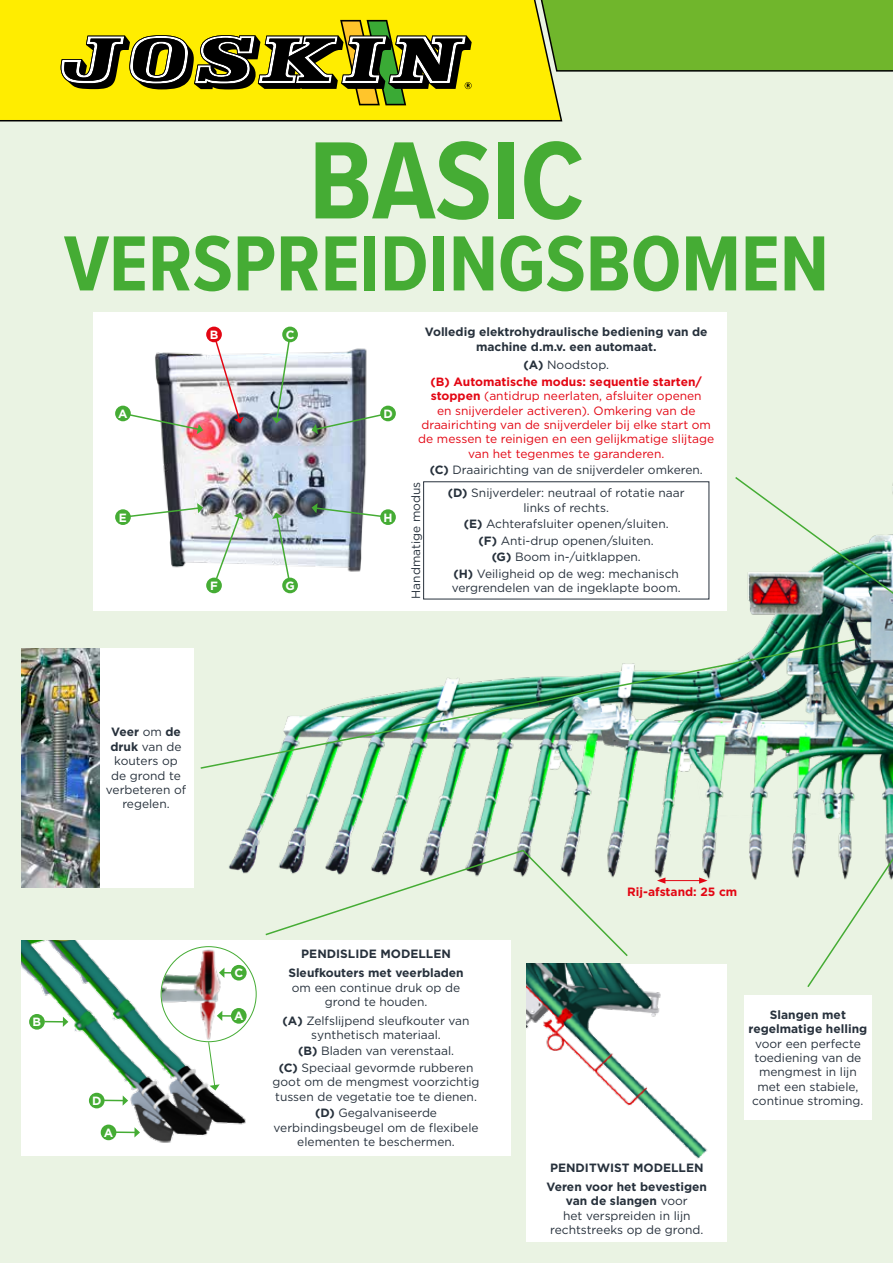
<style>
.page{position:relative;width:893px;height:1263px;background:#eaf3e3}
.page>*{position:absolute;margin:0;border:0;box-sizing:border-box;transform-origin:0 0}
.t1{font:700 114px "Proxima Nova Cond";color:#45ac34}
.t2{font:700 81px "Proxima Nova Cond";color:#45ac34}
.t3{font:12px/14.4px "Gotham";color:#27313c;text-align:center}
.t4{font:12px/14.4px "Gotham";color:#e30613;text-align:center}
.t5{font:700 12px/14.4px "Gotham";color:#27313c;text-align:center}
.t6{font:700 12px/16.5px "Gotham";color:#e30613;text-align:center}
.t7{font:700 12px "Gotham";color:#fff}
.s1{color:#27313c}
.s2{font-weight:400;color:#27313c}
.s3{font-weight:700}
</style>
<div class="page">
<img style="left:205px;top:610px;width:688px;height:274px">
<hr style="left:663px;top:880px;width:39px;height:1px;background:#e30613">
<svg style="left:657px;top:877px;width:8px;height:7px"></svg>
<svg style="left:699px;top:877px;width:9px;height:7px"></svg>
<div style="left:21px;top:648px;width:172px;height:239px;background:#fff"></div>
<img style="left:21px;top:648px;width:78px;height:239px">
<div style="left:21px;top:940px;width:489px;height:215px;background:#fff"></div>
<img style="left:21px;top:940px;width:229px;height:203px">
<img style="left:161px;top:947px;width:95px;height:94px;border-radius:47px">
<div style="left:744px;top:995px;width:128px;height:125px;background:#fff"></div>
<div style="left:527px;top:964px;width:200px;height:277px;background:#fff"></div>
<div style="left:93px;top:312px;width:634px;height:298px;background:#fff"></div>
<img style="left:155px;top:348px;width:230px;height:224px">
<svg style="left:121px;top:412px;width:82px;height:22px"></svg>
<svg style="left:131px;top:503px;width:72px;height:16px"></svg>
<svg style="left:312px;top:412px;width:78px;height:22px"></svg>
<svg style="left:312px;top:503px;width:73px;height:16px"></svg>
<svg style="left:212px;top:337px;width:32px;height:86px"></svg>
<svg style="left:212px;top:512px;width:31px;height:71px"></svg>
<svg style="left:272px;top:337px;width:20px;height:86px"></svg>
<svg style="left:272px;top:512px;width:20px;height:71px"></svg>
<div style="left:115px;top:406px;width:16px;height:15px;background:#45ac34;border-radius:50%"></div>
<div style="left:115px;top:509px;width:16px;height:16px;background:#45ac34;border-radius:50%"></div>
<div style="left:206px;top:327px;width:16px;height:15px;background:#e30613;border-radius:50%"></div>
<div style="left:206px;top:578px;width:16px;height:15px;background:#45ac34;border-radius:50%"></div>
<div style="left:282px;top:327px;width:16px;height:15px;background:#45ac34;border-radius:50%"></div>
<div style="left:282px;top:578px;width:16px;height:15px;background:#45ac34;border-radius:50%"></div>
<div style="left:380px;top:406px;width:16px;height:15px;background:#45ac34;border-radius:50%"></div>
<div style="left:380px;top:509px;width:16px;height:16px;background:#45ac34;border-radius:50%"></div>
<img style="left:806px;top:753px;width:87px;height:234px">
<img style="left:527px;top:964px;width:180px;height:195px">
<div style="left:101px;top:1124px;width:15px;height:16px;background:#45ac34;border-radius:50%"></div>
<div style="left:89px;top:1093px;width:16px;height:15px;background:#45ac34;border-radius:50%"></div>
<div style="left:29px;top:1014px;width:16px;height:16px;background:#45ac34;border-radius:50%"></div>
<svg style="left:116px;top:1127px;width:24px;height:10px"></svg>
<hr style="left:221px;top:1015px;width:20px;height:2px;background:#45ac34">
<svg style="left:217px;top:1011px;width:5px;height:10px"></svg>
<hr style="left:223px;top:972px;width:20px;height:2px;background:#45ac34">
<svg style="left:219px;top:968px;width:5px;height:10px"></svg>
<hr style="left:104px;top:1099px;width:20px;height:2px;background:#45ac34">
<svg style="left:123px;top:1095px;width:5px;height:11px"></svg>
<svg style="left:44px;top:1017px;width:24px;height:10px"></svg>
<svg style="left:208px;top:1041px;width:12px;height:49px"></svg>
<div style="left:231px;top:965px;width:16px;height:15px;background:#45ac34;border-radius:50%"></div>
<svg style="left:264px;top:849px;width:365px;height:109px"></svg>
<img style="left:733px;top:477px;width:160px;height:138px">
<img style="left:200px;top:638px;width:656px;height:132px">
<div style="left:231px;top:1008px;width:16px;height:16px;background:#45ac34;border-radius:50%"></div>
<div style="left:563px;top:0;width:330px;height:72px;background:#70b62c"></div>
<svg style="left:0;top:0;width:563px;height:122px;background:#f1e308"></svg>
<svg style="left:61px;top:20px;width:411px;height:85px;background:#97901d"></svg>
<h1 class="t1" style="left:309px;top:97px;width:277px">BASIC</h1>
<h2 class="t2" style="left:64px;top:204px;width:766px">VERSPREIDINGSBOMEN</h2>
<p class="t7" style="left:118px;top:407px;width:11px">A</p>
<p class="t7" style="left:119px;top:510px;width:9px">E</p>
<p class="t7" style="left:210px;top:328px;width:10px">B</p>
<p class="t7" style="left:286px;top:328px;width:10px">C</p>
<p class="t7" style="left:210px;top:579px;width:9px">F</p>
<p class="t7" style="left:285px;top:579px;width:11px">G</p>
<p class="t7" style="left:383px;top:407px;width:11px">D</p>
<p class="t7" style="left:383px;top:510px;width:11px">H</p>
<p class="t5" style="left:425px;top:324px;width:284px">Volledig elektrohydraulische bediening van de machine d.m.v. een automaat.</p>
<p class="t6" style="left:431px;top:356px;width:273px"><span class="s1">(A)</span> <span class="s2">Noodstop.<br></span>(B) Automatische modus: sequentie starten/</p>
<p class="t4" style="left:418px;top:388px;width:297px"><span class="s3">stoppen</span> (antidrup neerlaten, afsluiter openen<br>en snijverdeler activeren). Omkering van de draairichting van de snijverdeler bij elke start om de messen te reinigen en een gelijkmatige slijtage van het tegenmes te garanderen.</p>
<p class="t3" style="left:430px;top:458px;width:275px;line-height:23px"><span class="s3">(C)</span> Draairichting van de snijverdeler omkeren. <span class="s3">(D)</span> Snijverdeler: neutraal of rotatie naar</p>
<p class="t3" style="left:453px;top:499px;width:227px;line-height:16.5px">links of rechts.<br><span class="s3">(E)</span> Achterafsluiter openen/sluiten. <span class="s3">(F)</span> Anti-drup openen/sluiten.<br><span class="s3">(G)</span> Boom in-/uitklappen.<br><span class="s3">(H)</span> Veiligheid op de weg: mechanisch</p>
<p class="t3" style="left:452px;top:580px;width:230px">vergrendelen van de ingeklapte boom.</p>
<p class="t3" style="left:409px;top:599px;width:118px;rotate:-90deg">Handmatige modus</p>
<p class="t3" style="left:106px;top:725px;width:82px"><span class="s3">Veer</span> om <span class="s3">de druk</span> van de kouters op de grond te verbeteren of regelen.</p>
<p class="t7" style="left:33px;top:1015px;width:10px">B</p>
<p class="t7" style="left:92px;top:1094px;width:11px">D</p>
<p class="t7" style="left:104px;top:1125px;width:11px">A</p>
<p class="t7" style="left:234px;top:966px;width:10px">C</p>
<p class="t7" style="left:234px;top:1009px;width:11px">A</p>
<p class="t5" style="left:288px;top:944px;width:177px;line-height:18.6px">PENDISLIDE MODELLEN<br>Sleufkouters met veerbladen</p>
<p class="t3" style="left:292px;top:980px;width:170px">om een continue druk op de grond te houden.</p>
<p class="t3" style="left:283px;top:1013px;width:188px"><span class="s3">(A)</span> Zelfslijpend sleufkouter van synthetisch materiaal.</p>
<p class="t3" style="left:279px;top:1043px;width:196px;line-height:16.5px"><span class="s3">(B)</span> Bladen van verenstaal.<br><span class="s3">(C)</span> Speciaal gevormde rubberen</p>
<p class="t3" style="left:273px;top:1075px;width:209px;text-align:left">goot om de mengmest voorzichtig tussen de vegetatie toe te dienen.</p>
<p class="t3" style="left:274px;top:1106px;width:207px"><span class="s3">(D)</span> Gegalvaniseerde verbindingsbeugel om de flexibele elementen te beschermen.</p>
<p class="t6" style="left:627px;top:883px;width:112px">Rij-afstand: 25 cm</p>
<p class="t5" style="left:547px;top:1158px;width:162px;line-height:18.6px;text-align:left">PENDITWIST MODELLEN<br>Veren voor het bevestigen</p>
<p class="t3" style="left:550px;top:1194px;width:155px"><span class="s3">van de slangen</span> voor<br>het verspreiden in lijn rechtstreeks op de grond.</p>
<p class="t5" style="left:749px;top:1007px;width:120px">Slangen met regelmatige helling</p>
<p class="t3" style="left:752px;top:1036px;width:113px">voor een perfecte toediening van de mengmest in lijn met een stabiele, continue stroming.</p>
</div>
